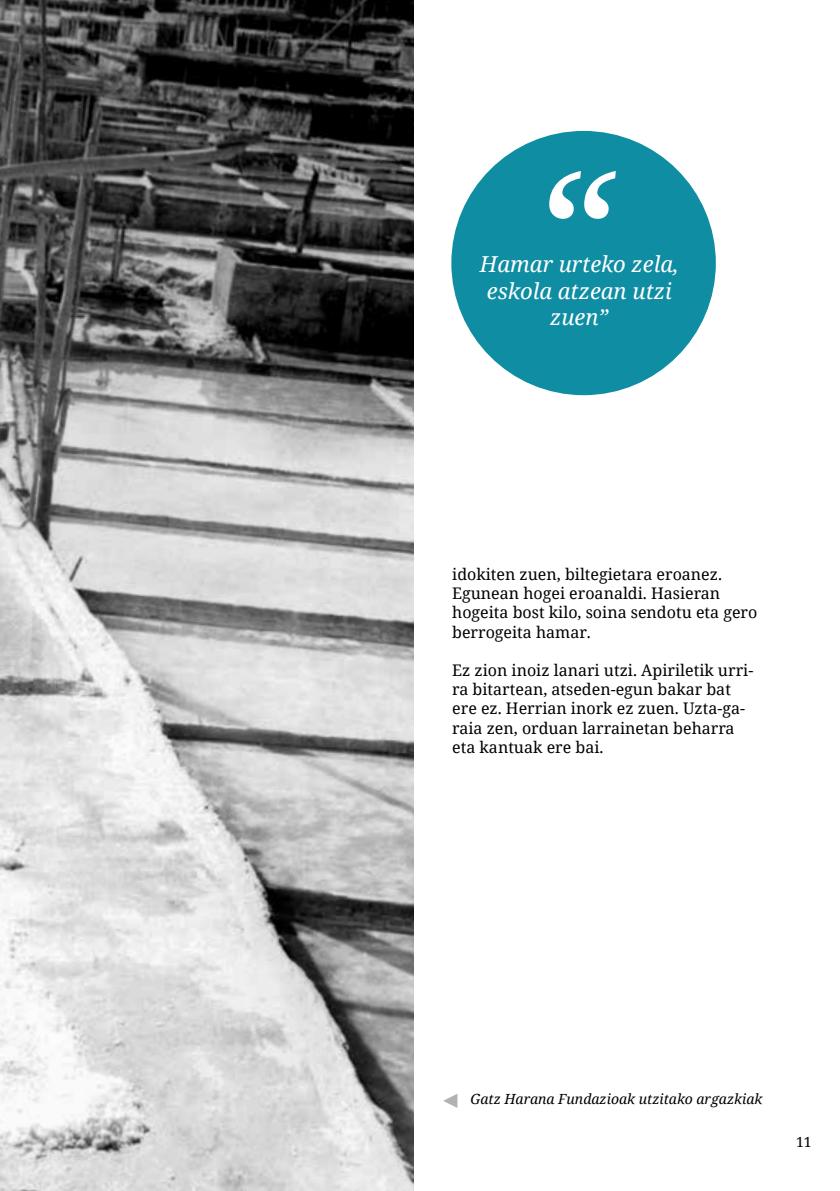
<style>
.page{position:relative;width:840px;height:1191px;background:#fff}
.page>*{position:absolute;margin:0;border:0;box-sizing:border-box;transform-origin:0 0}
.t1{font:italic 174.6px "Noto Serif";color:#fff}
.t2{font:italic 22px/26.4px "Noto Serif";color:#fff;text-align:center}
.t3{font:16px/19.2px "Noto Serif";color:#000}
.t4{font:italic 14px "Noto Serif";color:#000}
.t5{font:14px "Noto Serif";color:#000}
</style>
<div class="page">
<div style="left:451px;top:131px;width:264px;height:264px;background:#0f8da3;border-radius:50%"></div>
<svg style="left:443px;top:1094px;width:14px;height:14px"></svg>
<img style="left:0;top:0;width:413px;height:1191px">
<h1 class="t1" style="left:530px;top:113px;width:80px">“</h1>
<h2 class="t2" style="left:479px;top:250px;width:200px">Hamar urteko zela, eskola atzean utzi</h2>
<h2 class="t2" style="left:550px;top:303px;width:60px">zuen”</h2>
<p class="t3" style="left:452px;top:564px;width:306px">idokiten zuen, biltegietara eroanez.<br>Egunean hogei eroanaldi. Hasieran hogeita bost kilo, soina sendotu eta gero berrogeita hamar.</p>
<p class="t3" style="left:452px;top:660px;width:302px">Ez zion inoiz lanari utzi. Apiriletik urri&shy;ra bitartean, atseden-egun bakar bat ere ez. Herrian inork ez zuen. Uzta-ga&shy;raia zen, orduan larrainetan beharra eta kantuak ere bai.</p>
<p class="t4" style="left:470px;top:1089px;width:293px">Gatz Harana Fundazioak utzitako argazkiak</p>
<p class="t5" style="left:795px;top:1132px;width:17px">11</p>
</div>
